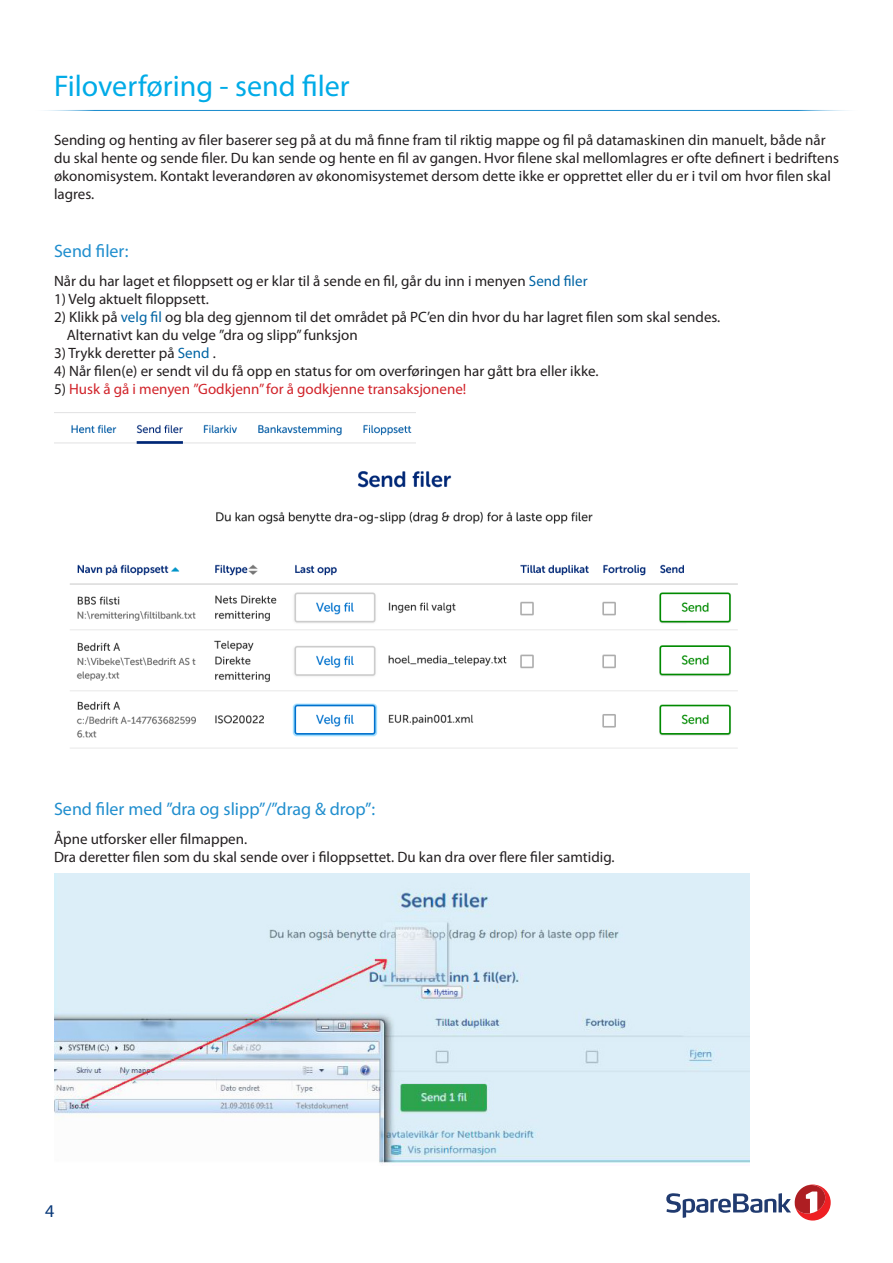
<style>
.page{position:relative;width:893px;height:1263px;background:#fff}
.page>*{position:absolute;margin:0;border:0;box-sizing:border-box;transform-origin:0 0}
.Titler{font:30px "Myriad Pro";color:#00abe7}
.Brødtekst{font:18px "Myriad Pro";color:#208ece}
.t1{font:18px "Myriad Pro";color:#083879}
.Brødtekst-2{font:15px/18px "Myriad Pro";color:#231f20}
.Brødtekst-3{font:15px "Myriad Pro";color:#d1232a}
.s1{color:#0064a4}
.s2{color:#231f20}
</style>
<div class="page">
<img style="left:54px;top:412px;width:684px;height:337px">
<img style="left:54px;top:873px;width:695px;height:291px">
<hr style="left:31px;top:110px;width:831px;height:1px;background:#208ece">
<svg style="left:666px;top:1184px;width:165px;height:37px"></svg>
<div style="left:417px;top:401px;width:444px;height:44px;background:#fff"></div>
<p class="Titler" style="left:54px;top:68px;width:297px">Filoverføring - send filer</p>
<p class="Brødtekst-2" style="left:54px;top:131px;width:786px">Sending og henting av filer baserer seg på at du må finne fram til riktig mappe og fil på datamaskinen din manuelt, både når du skal hente og sende filer. Du kan sende og hente en fil av gangen. Hvor filene skal mellomlagres er ofte definert i bedriftens økonomisystem. Kontakt leverandøren av økonomisystemet dersom dette ikke er opprettet eller du er i tvil om hvor filen skal lagres.</p>
<p class="Brødtekst" style="left:54px;top:240px;width:76px">Send filer:</p>
<p class="Brødtekst-2" style="left:54px;top:271px;width:535px">Når du har laget et filoppsett og er klar til å sende en fil, går du inn i menyen <span class="s1">Send filer</span></p>
<p class="Brødtekst-2" style="left:54px;top:289px;width:156px">1) Velg aktuelt filoppsett.</p>
<p class="Brødtekst-2" style="left:54px;top:307px;width:668px">2) Klikk på <span class="s1">velg fil</span> og bla deg gjennom til det området på PC’en din hvor du har lagret filen som skal sendes.</p>
<p class="Brødtekst-2" style="left:67px;top:325px;width:293px">Alternativt kan du velge ”dra og slipp” funksjon</p>
<p class="Brødtekst-2" style="left:54px;top:343px;width:163px">3) Trykk deretter på <span class="s1">Send</span> .</p>
<p class="Brødtekst-2" style="left:54px;top:361px;width:546px">4) Når filen(e) er sendt vil du få opp en status for om overføringen har gått bra eller ikke.</p>
<p class="Brødtekst-3" style="left:54px;top:379px;width:414px"><span class="s2">5)</span> Husk å gå i menyen ”Godkjenn” for å godkjenne transaksjonene!</p>
<p class="Brødtekst" style="left:54px;top:798px;width:323px">Send filer med ”dra og slipp”/”drag &amp; drop”:</p>
<p class="Brødtekst-2" style="left:54px;top:829px;width:195px">Åpne utforsker eller filmappen.</p>
<p class="Brødtekst-2" style="left:54px;top:847px;width:562px">Dra deretter filen som du skal sende over i filoppsettet. Du kan dra over flere filer samtidig.</p>
<p class="t1" style="left:45px;top:1200px;width:11px">4</p>
</div>
